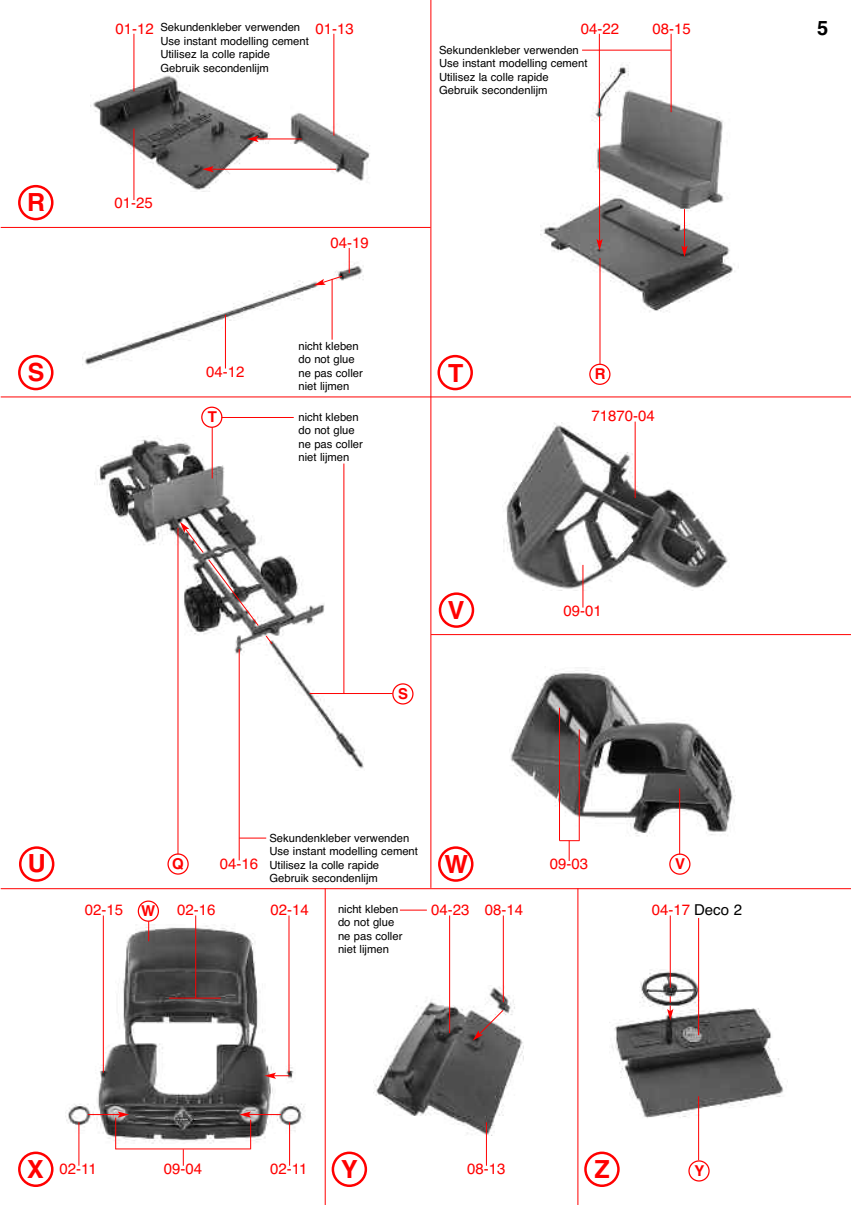
<style>
.page{position:relative;width:851px;height:1205px;background:#fff}
.page>*{position:absolute;margin:0;border:0;box-sizing:border-box;transform-origin:0 0}
.t1{font:700 25px "Helvetica";color:#f00}
.t2{font:700 20px "Helvetica";color:#000}
.t3{font:15px "Helvetica";color:#f00}
.t4{font:700 15px "Helvetica";color:#f00}
.t5{font:11.25px/13.5px "Helvetica";color:#000}
.s1{color:#000}
</style>
<div class="page">
<hr style="left:430px;top:0;width:1px;height:888px;background:#f00">
<hr style="left:325px;top:888px;width:1px;height:317px;background:#f00">
<hr style="left:577px;top:888px;width:1px;height:317px;background:#f00">
<hr style="left:1px;top:397px;width:849px;height:1px;background:#f00">
<hr style="left:1px;top:888px;width:849px;height:1px;background:#f00">
<hr style="left:431px;top:634px;width:419px;height:1px;background:#f00">
<hr style="left:1px;top:227px;width:429px;height:1px;background:#f00">
<img style="left:90px;top:74px;width:280px;height:117px">
<img style="left:85px;top:260px;width:279px;height:108px">
<img style="left:540px;top:62px;width:195px;height:251px">
<img style="left:94px;top:435px;width:271px;height:335px">
<img style="left:503px;top:422px;width:225px;height:168px">
<img style="left:509px;top:667px;width:226px;height:172px">
<img style="left:65px;top:923px;width:240px;height:221px">
<img style="left:374px;top:985px;width:149px;height:150px">
<img style="left:609px;top:968px;width:175px;height:153px">
<hr style="left:333px;top:34px;width:1px;height:102px;background:#f00">
<svg style="left:349px;top:248px;width:1px;height:25px"></svg>
<hr style="left:288px;top:915px;width:1px;height:157px;background:#f00">
<hr style="left:449px;top:915px;width:1px;height:118px;background:#f00">
<hr style="left:503px;top:915px;width:1px;height:87px;background:#f00">
<hr style="left:669px;top:915px;width:1px;height:73px;background:#f00">
<hr style="left:698px;top:918px;width:1px;height:117px;background:#f00">
<hr style="left:698px;top:1096px;width:1px;height:64px;background:#f00">
<hr style="left:103px;top:915px;width:1px;height:157px;background:#f00">
<hr style="left:195px;top:915px;width:1px;height:83px;background:#f00">
<hr style="left:169px;top:998px;width:52px;height:1px;background:#f00">
<hr style="left:634px;top:422px;width:1px;height:76px;background:#f00">
<hr style="left:332px;top:279px;width:1px;height:61px;background:#f00">
<hr style="left:599px;top:34px;width:1px;height:74px;background:#f00">
<hr style="left:670px;top:34px;width:1px;height:78px;background:#f00">
<hr style="left:134px;top:34px;width:1px;height:57px;background:#f00">
<hr style="left:134px;top:128px;width:1px;height:72px;background:#f00">
<hr style="left:225px;top:315px;width:1px;height:53px;background:#f00">
<hr style="left:582px;top:565px;width:1px;height:42px;background:#f00">
<svg style="left:559px;top:840px;width:20px;height:21px"></svg>
<hr style="left:559px;top:708px;width:1px;height:132px;background:#f00">
<hr style="left:579px;top:729px;width:1px;height:111px;background:#f00">
<hr style="left:239px;top:649px;width:1px;height:211px;background:#f00">
<hr style="left:343px;top:463px;width:1px;height:230px;background:#f00">
<hr style="left:79px;top:1122px;width:1px;height:43px;background:#f00">
<hr style="left:289px;top:1122px;width:1px;height:43px;background:#f00">
<hr style="left:486px;top:1122px;width:1px;height:43px;background:#f00">
<svg style="left:183px;top:1149px;width:1px;height:16px"></svg>
<hr style="left:115px;top:1148px;width:135px;height:1px;background:#f00">
<hr style="left:115px;top:1117px;width:1px;height:32px;background:#f00">
<hr style="left:250px;top:1119px;width:1px;height:30px;background:#f00">
<hr style="left:212px;top:427px;width:1px;height:51px;background:#f00">
<hr style="left:221px;top:417px;width:73px;height:1px;background:#f00">
<hr style="left:599px;top:258px;width:1px;height:107px;background:#f00">
<hr style="left:309px;top:693px;width:83px;height:1px;background:#f00">
<svg style="left:239px;top:838px;width:27px;height:1px"></svg>
<svg style="left:400px;top:910px;width:27px;height:1px"></svg>
<hr style="left:679px;top:788px;width:1px;height:66px;background:#f00">
<hr style="left:178px;top:528px;width:1px;height:326px;background:#f00">
<hr style="left:256px;top:139px;width:46px;height:1px;background:#f00">
<svg style="left:247px;top:136px;width:11px;height:6px"></svg>
<svg style="left:314px;top:275px;width:28px;height:10px"></svg>
<svg style="left:180px;top:522px;width:24px;height:31px"></svg>
<svg style="left:208px;top:559px;width:51px;height:67px"></svg>
<svg style="left:265px;top:635px;width:8px;height:9px"></svg>
<hr style="left:599px;top:116px;width:1px;height:125px;background:#f00">
<svg style="left:596px;top:239px;width:6px;height:11px"></svg>
<svg style="left:264px;top:1072px;width:25px;height:7px"></svg>
<svg style="left:472px;top:1009px;width:32px;height:31px"></svg>
<svg style="left:667px;top:996px;width:6px;height:24px"></svg>
<hr style="left:249px;top:1114px;width:32px;height:1px;background:#f00">
<svg style="left:239px;top:1111px;width:12px;height:6px"></svg>
<hr style="left:88px;top:1114px;width:32px;height:1px;background:#f00">
<svg style="left:118px;top:1111px;width:11px;height:6px"></svg>
<hr style="left:684px;top:209px;width:1px;height:39px;background:#f00">
<svg style="left:681px;top:246px;width:6px;height:11px"></svg>
<hr style="left:211px;top:169px;width:125px;height:1px;background:#f00">
<svg style="left:202px;top:166px;width:12px;height:6px"></svg>
<svg style="left:167px;top:853px;width:22px;height:21px"></svg>
<svg style="left:18px;top:185px;width:35px;height:35px"></svg>
<svg style="left:18px;top:355px;width:35px;height:35px"></svg>
<svg style="left:437px;top:355px;width:36px;height:35px"></svg>
<svg style="left:589px;top:364px;width:21px;height:21px"></svg>
<svg style="left:392px;top:683px;width:21px;height:21px"></svg>
<svg style="left:201px;top:407px;width:21px;height:21px"></svg>
<svg style="left:19px;top:846px;width:35px;height:36px"></svg>
<svg style="left:438px;top:592px;width:36px;height:36px"></svg>
<svg style="left:438px;top:846px;width:35px;height:36px"></svg>
<svg style="left:669px;top:853px;width:21px;height:22px"></svg>
<svg style="left:138px;top:900px;width:21px;height:41px"></svg>
<svg style="left:18px;top:1151px;width:35px;height:36px"></svg>
<svg style="left:331px;top:1151px;width:36px;height:36px"></svg>
<svg style="left:584px;top:1151px;width:35px;height:36px"></svg>
<svg style="left:688px;top:1160px;width:21px;height:21px"></svg>
<hr style="left:582px;top:50px;width:88px;height:1px;background:#f00">
<h1 class="t1" style="left:27px;top:193px;width:20px">R</h1>
<h3 class="t3" style="left:315px;top:20px;width:40px">01-13</h3>
<h2 class="t2" style="left:817px;top:21px;width:13px">5</h2>
<p class="t5" style="left:160px;top:21px;width:150px">Sekundenkleber verwenden<br>Use instant modelling cement<br>Utilisez la colle rapide<br>Gebruik secondenlijm</p>
<h3 class="t3" style="left:115px;top:20px;width:40px">01-12</h3>
<h3 class="t3" style="left:580px;top:20px;width:40px">04-22</h3>
<h3 class="t3" style="left:652px;top:20px;width:40px">08-15</h3>
<p class="t5" style="left:439px;top:43px;width:150px">Sekundenkleber verwenden<br>Use instant modelling cement<br>Utilisez la colle rapide<br>Gebruik secondenlijm</p>
<h3 class="t3" style="left:114px;top:194px;width:40px">01-25</h3>
<h3 class="t3" style="left:330px;top:234px;width:40px">04-19</h3>
<p class="t5" style="left:298px;top:339px;width:66px">nicht kleben do not glue ne pas coller niet lijmen</p>
<p class="t5" style="left:298px;top:410px;width:66px">nicht kleben do not glue ne pas coller niet lijmen</p>
<h1 class="t1" style="left:28px;top:363px;width:18px">S</h1>
<h1 class="t1" style="left:448px;top:364px;width:17px">T</h1>
<h3 class="t4" style="left:594px;top:368px;width:12px">R</h3>
<h3 class="t3" style="left:206px;top:363px;width:40px">04-12</h3>
<h3 class="t3" style="left:591px;top:407px;width:65px">71870-04</h3>
<h3 class="t4" style="left:208px;top:411px;width:11px">T</h3>
<h3 class="t4" style="left:398px;top:688px;width:12px">S</h3>
<h1 class="t1" style="left:448px;top:601px;width:18px">V</h1>
<h3 class="t3" style="left:563px;top:602px;width:40px">09-01</h3>
<h1 class="t1" style="left:28px;top:854px;width:20px">U</h1>
<h3 class="t4" style="left:172px;top:858px;width:13px">Q</h3>
<p class="t5" style="left:269px;top:831px;width:150px">Sekundenkleber verwenden<br>Use instant modelling cement<br>Utilisez la colle rapide<br>Gebruik secondenlijm</p>
<h1 class="t1" style="left:444px;top:855px;width:25px">W</h1>
<h3 class="t4" style="left:675px;top:858px;width:12px">V</h3>
<h3 class="t3" style="left:220px;top:854px;width:40px">04-16</h3>
<h3 class="t3" style="left:549px;top:855px;width:40px">09-03</h3>
<h3 class="t3" style="left:85px;top:901px;width:40px">02-15</h3>
<h3 class="t3" style="left:177px;top:901px;width:40px">02-16</h3>
<h3 class="t3" style="left:270px;top:901px;width:40px">02-14</h3>
<h3 class="t3" style="left:431px;top:901px;width:94px">04-23 08-14</h3>
<h3 class="t3" style="left:651px;top:901px;width:92px">04-17 <span class="s1">Deco 2</span></h3>
<p class="t5" style="left:338px;top:902px;width:66px">nicht kleben do not glue ne pas coller niet lijmen</p>
<h3 class="t4" style="left:141px;top:905px;width:16px">W</h3>
<h1 class="t1" style="left:27px;top:1160px;width:18px">X</h1>
<h1 class="t1" style="left:341px;top:1160px;width:18px">Y</h1>
<h1 class="t1" style="left:594px;top:1160px;width:17px">Z</h1>
<h3 class="t4" style="left:694px;top:1165px;width:12px">Y</h3>
<h3 class="t3" style="left:59px;top:1160px;width:39px">02-11</h3>
<h3 class="t3" style="left:164px;top:1160px;width:40px">09-04</h3>
<h3 class="t3" style="left:270px;top:1160px;width:39px">02-11</h3>
<h3 class="t3" style="left:467px;top:1160px;width:40px">08-13</h3>
</div>
